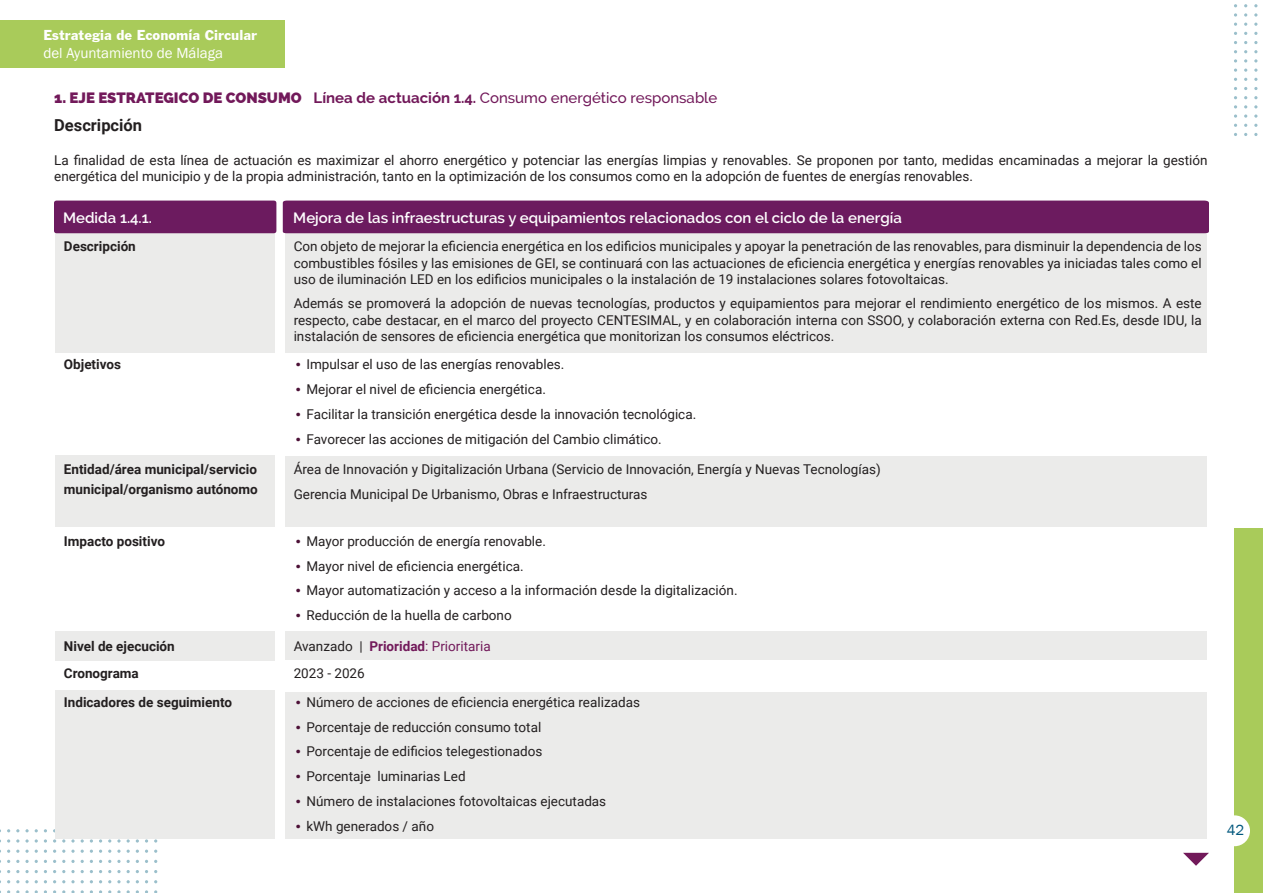
<style>
.page{position:relative;width:1263px;height:893px;background:#fff}
.page>*{position:absolute;margin:0;border:0;box-sizing:border-box;transform-origin:0 0}
.Bloque_de_Texto{font:700 16.5px "Roboto";color:#231f20}
.Bloque_de_Texto-2{font:600 15px "Raleway";color:#fff}
.Bloque_de_Texto-3{font:500 15px "Raleway";color:#72195a}
.t1{font:15px "Franklin Gothic";color:#fff}
.Bloque_de_Texto-4{font:800 15px "Raleway";color:#72195a}
.t2{font:15px "Franklin Gothic";color:#fff}
.t3{font:15px "Franklin Gothic";color:#00577d}
.Bloque_de_Texto-5{font:13.5px/16.2px "Roboto";color:#231f20;text-align:justify}
.Bloque_de_Texto-6{font:700 13.5px "Roboto";color:#231f20}
.Bloque_de_Texto-7{font:13.5px "Roboto";color:#72195a}
.s1{font-weight:700}
.s2{font-family:"Franklin Gothic";color:#4c1036}
.s3{color:#231f20}
</style>
<div class="page">
<div style="left:1234px;top:528px;width:29px;height:365px;background:#a9cb5a"></div>
<div style="left:1219px;top:815px;width:31px;height:31px;background:#fff;border-radius:50%"></div>
<svg style="left:1234px;top:13px;width:3px;height:4px"></svg>
<svg style="left:1234px;top:59px;width:3px;height:4px"></svg>
<svg style="left:1234px;top:114px;width:3px;height:4px"></svg>
<svg style="left:145px;top:839px;width:3px;height:4px"></svg>
<svg style="left:90px;top:839px;width:3px;height:4px"></svg>
<svg style="left:117px;top:870px;width:4px;height:3px"></svg>
<svg style="left:117px;top:839px;width:4px;height:4px"></svg>
<svg style="left:117px;top:860px;width:4px;height:3px"></svg>
<svg style="left:7px;top:839px;width:3px;height:4px"></svg>
<svg style="left:99px;top:839px;width:3px;height:4px"></svg>
<svg style="left:44px;top:839px;width:3px;height:4px"></svg>
<svg style="left:71px;top:870px;width:4px;height:3px"></svg>
<svg style="left:71px;top:839px;width:4px;height:4px"></svg>
<svg style="left:71px;top:860px;width:4px;height:3px"></svg>
<svg style="left:136px;top:839px;width:3px;height:4px"></svg>
<svg style="left:25px;top:870px;width:4px;height:3px"></svg>
<svg style="left:25px;top:839px;width:4px;height:4px"></svg>
<svg style="left:25px;top:860px;width:4px;height:3px"></svg>
<svg style="left:53px;top:839px;width:3px;height:4px"></svg>
<div style="left:0;top:20px;width:284px;height:48px;background:#a9cb5a"></div>
<div style="left:285px;top:233px;width:921px;height:119px;background:#ebebea"></div>
<div style="left:285px;top:456px;width:921px;height:70px;background:#ebebea"></div>
<div style="left:285px;top:692px;width:921px;height:147px;background:#ebebea"></div>
<div style="left:285px;top:631px;width:921px;height:29px;background:#ebebea"></div>
<div style="left:55px;top:232px;width:220px;height:120px;background:#ebebea"></div>
<div style="left:55px;top:455px;width:220px;height:71px;background:#ebebea"></div>
<div style="left:55px;top:691px;width:220px;height:148px;background:#ebebea"></div>
<div style="left:55px;top:631px;width:220px;height:29px;background:#ebebea"></div>
<div style="left:54px;top:201px;width:222px;height:32px;background:#6c1b5f;border-radius:3px"></div>
<div style="left:283px;top:201px;width:926px;height:32px;background:#6c1b5f"></div>
<svg style="left:1183px;top:853px;width:26px;height:13px"></svg>
<p class="t1" style="left:43px;top:26px;width:215px">Estrategia de Economía Circular</p>
<p class="t2" style="left:43px;top:44px;width:181px">del Ayuntamiento de Málaga</p>
<p class="Bloque_de_Texto-4" style="left:54px;top:89px;width:249px">1. EJE ESTRATEGICO DE CONSUMO</p>
<p class="Bloque_de_Texto" style="left:54px;top:114px;width:89px">Descripción</p>
<p class="Bloque_de_Texto-5" style="left:54px;top:151px;width:1155px">La finalidad de esta línea de actuación es maximizar el ahorro energético y potenciar las energías limpias y renovables. Se proponen por tanto, medidas encaminadas a mejorar la gestión energética del municipio y de la propia administración, tanto en la optimización de los consumos como en la adopción de fuentes de energías renovables.</p>
<p class="Bloque_de_Texto-3" style="left:314px;top:89px;width:405px"><span class="s1">Línea de actuación 1.4.</span> Consumo energético responsable</p>
<p class="Bloque_de_Texto-2" style="left:63px;top:209px;width:90px">Medida 1.4.1.</p>
<p class="Bloque_de_Texto-2" style="left:293px;top:209px;width:610px">Mejora de las infraestructuras y equipamientos relacionados con el ciclo de la energía</p>
<p class="Bloque_de_Texto-6" style="left:64px;top:237px;width:73px">Descripción</p>
<p class="Bloque_de_Texto-5" style="left:294px;top:238px;width:909px">Con objeto de mejorar la eficiencia energética en los edificios municipales y apoyar la penetración de las renovables, para disminuir la dependencia de los combustibles fósiles y las emisiones de GEI, se continuará con las actuaciones de eficiencia energética y energías renovables ya iniciadas tales como el uso de iluminación LED en los edificios municipales o la instalación de 19 instalaciones solares fotovoltaicas.</p>
<p class="Bloque_de_Texto-5" style="left:294px;top:295px;width:909px">Además se promoverá la adopción de nuevas tecnologías, productos y equipamientos para mejorar el rendimiento energético de los mismos. A este respecto, cabe destacar, en el marco del proyecto CENTESIMAL, y en colaboración interna con SSOO, y colaboración externa con Red.Es, desde IDU, la instalación de sensores de eficiencia energética que monitorizan los consumos eléctricos.</p>
<p class="Bloque_de_Texto-6" style="left:64px;top:355px;width:59px">Objetivos</p>
<p class="Bloque_de_Texto-5" style="left:294px;top:356px;width:272px"><span class="s2">•</span> Impulsar el uso de las energías renovables.</p>
<p class="Bloque_de_Texto-5" style="left:294px;top:381px;width:254px"><span class="s2">•</span> Mejorar el nivel de eficiencia energética.</p>
<p class="Bloque_de_Texto-5" style="left:294px;top:405px;width:404px"><span class="s2">•</span> Facilitar la transición energética desde la innovación tecnológica.</p>
<p class="Bloque_de_Texto-5" style="left:294px;top:430px;width:370px"><span class="s2">•</span> Favorecer las acciones de mitigación del Cambio climático.</p>
<p class="Bloque_de_Texto-6" style="left:64px;top:460px;width:195px">Entidad/área municipal/servicio</p>
<p class="Bloque_de_Texto-6" style="left:64px;top:480px;width:195px">municipal/organismo autónomo</p>
<p class="Bloque_de_Texto-5" style="left:294px;top:460px;width:589px">Área de Innovación y Digitalización Urbana (Servicio de Innovación, Energía y Nuevas Tecnologías)</p>
<p class="Bloque_de_Texto-5" style="left:294px;top:485px;width:355px">Gerencia Municipal De Urbanismo, Obras e Infraestructuras</p>
<p class="Bloque_de_Texto-6" style="left:64px;top:532px;width:103px">Impacto positivo</p>
<p class="Bloque_de_Texto-5" style="left:294px;top:532px;width:254px"><span class="s2">•</span> Mayor producción de energía renovable.</p>
<p class="Bloque_de_Texto-5" style="left:294px;top:557px;width:231px"><span class="s2">•</span> Mayor nivel de eficiencia energética.</p>
<p class="Bloque_de_Texto-5" style="left:294px;top:582px;width:445px"><span class="s2">•</span> Mayor automatización y acceso a la información desde la digitalización.</p>
<p class="Bloque_de_Texto-5" style="left:294px;top:607px;width:220px"><span class="s2">•</span> Reducción de la huella de carbono</p>
<p class="Bloque_de_Texto-6" style="left:64px;top:636px;width:112px">Nivel de ejecución</p>
<p class="Bloque_de_Texto-7" style="left:294px;top:636px;width:198px"><span class="s3">Avanzado |</span> <span class="s1">Prioridad</span>: Prioritaria</p>
<p class="Bloque_de_Texto-6" style="left:64px;top:664px;width:76px">Cronograma</p>
<p class="Bloque_de_Texto-5" style="left:294px;top:665px;width:73px">2023 - 2026</p>
<p class="Bloque_de_Texto-6" style="left:64px;top:693px;width:170px">Indicadores de seguimiento</p>
<p class="Bloque_de_Texto-5" style="left:294px;top:694px;width:348px"><span class="s2">•</span> Número de acciones de eficiencia energética realizadas</p>
<p class="Bloque_de_Texto-5" style="left:294px;top:718px;width:249px"><span class="s2">•</span> Porcentaje de reducción consumo total</p>
<p class="Bloque_de_Texto-5" style="left:294px;top:743px;width:250px"><span class="s2">•</span> Porcentaje de edificios telegestionados</p>
<p class="Bloque_de_Texto-5" style="left:294px;top:768px;width:173px"><span class="s2">•</span> Porcentaje luminarias Led</p>
<p class="Bloque_de_Texto-5" style="left:294px;top:792px;width:314px"><span class="s2">•</span> Número de instalaciones fotovoltaicas ejecutadas</p>
<p class="Bloque_de_Texto-5" style="left:294px;top:817px;width:142px"><span class="s2">•</span> kWh generados / año</p>
<p class="t3" style="left:1227px;top:821px;width:19px">42</p>
</div>
